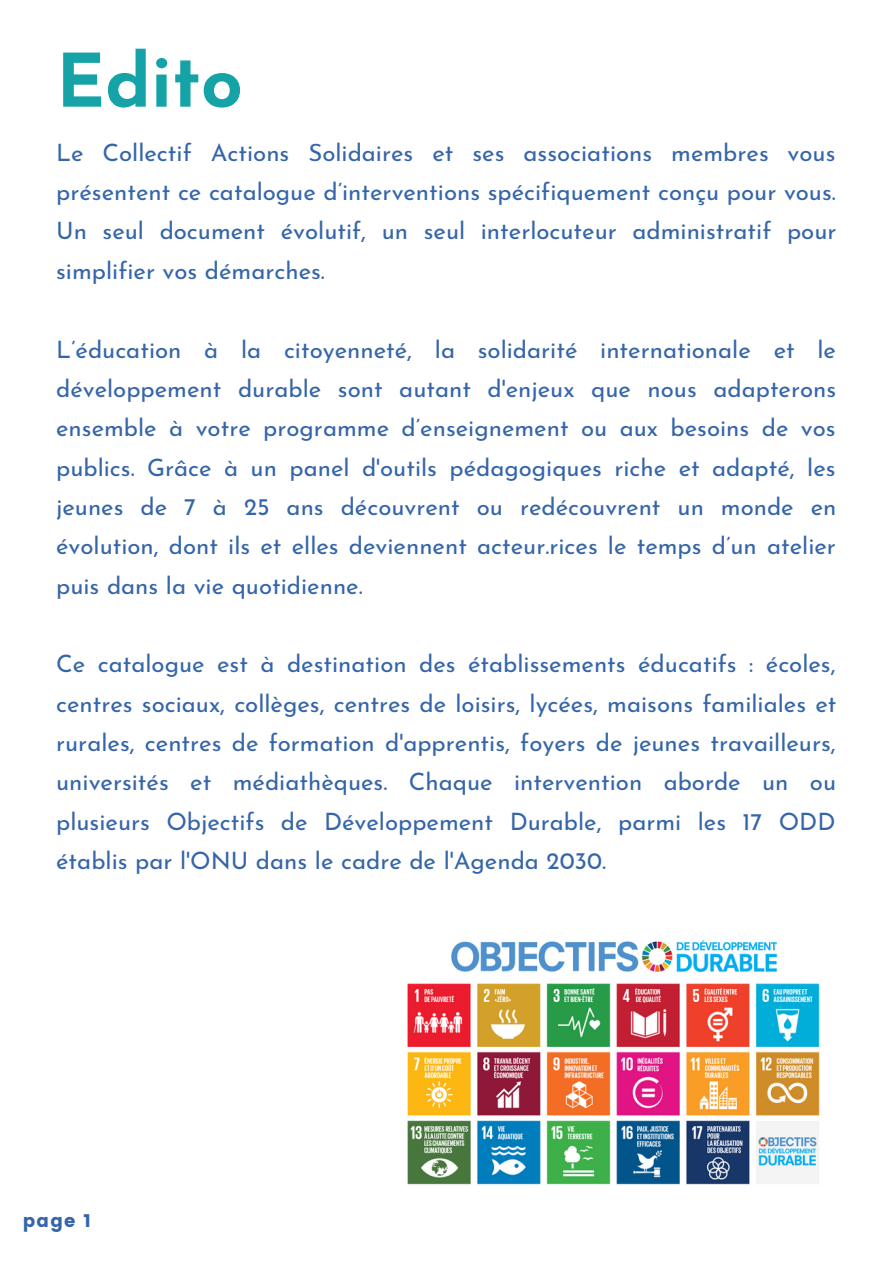
<style>
.page{position:relative;width:893px;height:1264px;background:#fff}
.page>*{position:absolute;margin:0;border:0;box-sizing:border-box;transform-origin:0 0}
.t1{font:700 73.5px "Josefin Sans";color:#16a3a8}
.t2{font:24px/39.3px "Josefin Sans";color:#3565a9;text-align:justify}
.t3{font:18px "Poppins";color:#3565a9}
</style>
<div class="page">
<img style="left:407px;top:940px;width:413px;height:245px">
<p class="t1" style="left:56px;top:52px;width:188px">Edito</p>
<p class="t2" style="left:56px;top:135px;width:781px">Le Collectif Actions Solidaires et ses associations membres vous présentent ce catalogue d’interventions spécifiquement conçu pour vous.<br>Un seul document évolutif, un seul interlocuteur administratif pour simplifier vos démarches.</p>
<p class="t2" style="left:56px;top:332px;width:781px">L’éducation à la citoyenneté, la solidarité internationale et le développement durable sont autant d'enjeux que nous adapterons ensemble à votre programme d’enseignement ou aux besoins de vos publics. Grâce à un panel d'outils pédagogiques riche et adapté, les jeunes de 7 à 25 ans découvrent ou redécouvrent un monde en évolution, dont ils et elles deviennent acteur.rices le temps d’un atelier puis dans la vie quotidienne.</p>
<p class="t2" style="left:56px;top:646px;width:781px">Ce catalogue est à destination des établissements éducatifs : écoles, centres sociaux, collèges, centres de loisirs, lycées, maisons familiales et rurales, centres de formation d'apprentis, foyers de jeunes travailleurs, universités et médiathèques. Chaque intervention aborde un ou plusieurs Objectifs de Développement Durable, parmi les 17 ODD établis par l'ONU dans le cadre de l'Agenda 2030.</p>
<p class="t3" style="left:23px;top:1210px;width:70px">page 1</p>
</div>
